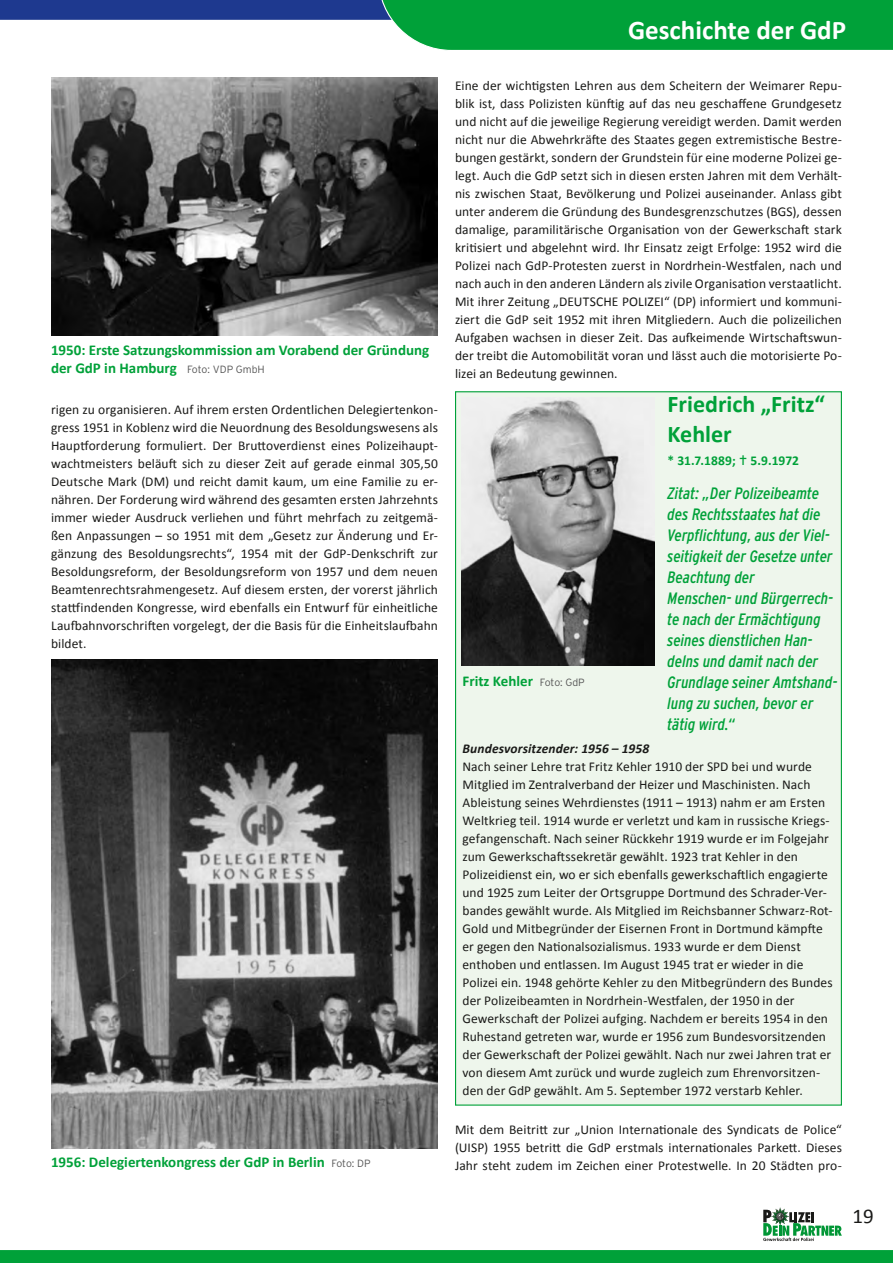
<style>
.page{position:relative;width:893px;height:1263px;background:#fff}
.page>*{position:absolute;margin:0;border:0;box-sizing:border-box;transform-origin:0 0}
.t1{font:700 27px "Calibri";color:#fff}
.t2{font:700 24px/30px "Calibri";color:#00a139}
.t3{font:21px "Calibri";color:#1a1a18}
.t4{font:italic 16.5px/21px "Interstate Condensed";color:#00a139}
.t5{font:700 15px/18px "Calibri";color:#00a139}
.t6{font:13.5px/18px "Calibri";letter-spacing:.005em;color:#1a1a18;text-align:justify}
.t7{font:italic 700 13.5px "Calibri";letter-spacing:.01em;color:#1a1a18}
.t8{font:700 13.5px "Calibri";letter-spacing:.005em;color:#00a139}
.s1{font-family:"Interstate";font-weight:300;font-size:10.5px;color:#565656}
</style>
<div class="page">
<svg style="left:763px;top:1208px;width:79px;height:33px"></svg>
<img style="left:51px;top:659px;width:387px;height:489px">
<img style="left:51px;top:78px;width:387px;height:258px">
<svg style="left:0;top:1250px;width:893px;height:13px;background:#01a139"></svg>
<div style="left:456px;top:392px;width:385px;height:713px;background:#eef6ec"></div>
<img style="left:461px;top:398px;width:194px;height:268px">
<svg style="left:0;top:0;width:893px;height:51px"></svg>
<p class="t5" style="left:51px;top:340px;width:380px">1950: Erste Satzungskommission am Vorabend der Gründung der GdP in Hamburg <span class="s1">Foto: VDP GmbH</span></p>
<p class="t6" style="left:51px;top:400px;width:388px">rigen zu organisieren. Auf ihrem ersten Ordentlichen Delegiertenkon&shy;gress 1951 in Koblenz wird die Neuordnung des Besoldungswesens als Hauptforderung formuliert. Der Bruttoverdienst eines Polizeihaupt&shy;wachtmeisters beläuft sich zu dieser Zeit auf gerade einmal 305,50<br>Deutsche Mark (DM) und reicht damit kaum, um eine Familie zu er&shy;nähren. Der Forderung wird während des gesamten ersten Jahrzehnts immer wieder Ausdruck verliehen und führt mehrfach zu zeitgemä&shy;ßen Anpassungen – so 1951 mit dem „Gesetz zur Änderung und Er&shy;gänzung des Besoldungsrechts“, 1954 mit der GdP-Denkschrift zur Besoldungsreform, der Besoldungsreform von 1957 und dem neuen Beamtenrechtsrahmengesetz. Auf diesem ersten, der vorerst jährlich stattfindenden Kongresse, wird ebenfalls ein Entwurf für einheitliche Laufbahnvorschriften vorgelegt, der die Basis für die Einheitslaufbahn bildet.</p>
<p class="t5" style="left:51px;top:1153px;width:321px">1956: Delegiertenkongress der GdP in Berlin <span class="s1">Foto: DP</span></p>
<h1 class="t1" style="left:628px;top:11px;width:220px">Geschichte der GdP</h1>
<p class="t6" style="left:455px;top:76px;width:388px">Eine der wichtigsten Lehren aus dem Scheitern der Weimarer Repu&shy;blik ist, dass Polizisten künftig auf das neu geschaffene Grundgesetz und nicht auf die jeweilige Regierung vereidigt werden. Damit werden nicht nur die Abwehrkräfte des Staates gegen extremistische Bestre&shy;bungen gestärkt, sondern der Grundstein für eine moderne Polizei ge&shy;legt. Auch die GdP setzt sich in diesen ersten Jahren mit dem Verhält&shy;nis zwischen Staat, Bevölkerung und Polizei auseinander. Anlass gibt unter anderem die Gründung des Bundesgrenzschutzes (BGS), dessen damalige, paramilitärische Organisation von der Gewerkschaft stark kritisiert und abgelehnt wird. Ihr Einsatz zeigt Erfolge: 1952 wird die Polizei nach GdP-Protesten zuerst in Nordrhein-Westfalen, nach und nach auch in den anderen Ländern als zivile Organisation verstaatlicht.<br>Mit ihrer Zeitung „DEUTSCHE POLIZEI“ (DP) informiert und kommuni&shy;ziert die GdP seit 1952 mit ihren Mitgliedern. Auch die polizeilichen Aufgaben wachsen in dieser Zeit. Das aufkeimende Wirtschaftswun&shy;der treibt die Automobilität voran und lässt auch die motorisierte Po&shy;lizei an Bedeutung gewinnen.</p>
<p class="t5" style="left:462px;top:671px;width:124px">Fritz Kehler <span class="s1">Foto: GdP</span></p>
<h2 class="t2" style="left:668px;top:388px;width:159px">Friedrich „Fritz“<br>Kehler</h2>
<p class="t8" style="left:668px;top:451px;width:133px">* 31.7.1889; 5.9.1972</p>
<p class="t4" style="left:668px;top:482px;width:172px">Zitat: „Der Polizeibeamte des Rechtsstaates hat die<br>Verpflichtung, aus der Viel&shy;seitigkeit der Gesetze unter<br>Beachtung der<br>Menschen- und Bürgerrech&shy;te nach der Ermächtigung seines dienstlichen Han&shy;delns und damit nach der<br>Grundlage seiner Amtshand&shy;lung zu suchen, bevor er tätig wird.“</p>
<p class="t7" style="left:462px;top:740px;width:188px">Bundesvorsitzender: 1956 – 1958</p>
<p class="t6" style="left:462px;top:757px;width:372px;text-align:left">Nach seiner Lehre trat Fritz Kehler 1910 der SPD bei und wurde Mitglied im Zentralverband der Heizer und Maschinisten. Nach Ableistung seines Wehrdienstes (1911 – 1913) nahm er am Ersten Weltkrieg teil. 1914 wurde er verletzt und kam in russische Kriegs&shy;gefangenschaft. Nach seiner Rückkehr 1919 wurde er im Folgejahr zum Gewerkschaftssekretär gewählt. 1923 trat Kehler in den Polizeidienst ein, wo er sich ebenfalls gewerkschaftlich engagierte und 1925 zum Leiter der Ortsgruppe Dortmund des Schrader-Ver&shy;bandes gewählt wurde. Als Mitglied im Reichsbanner Schwarz-Rot-Gold und Mitbegründer der Eisernen Front in Dortmund kämpfte er gegen den Nationalsozialismus. 1933 wurde er dem Dienst enthoben und entlassen. Im August 1945 trat er wieder in die Polizei ein. 1948 gehörte Kehler zu den Mitbegründern des Bundes der Polizeibeamten in Nordrhein-Westfalen, der 1950 in der Gewerkschaft der Polizei aufging. Nachdem er bereits 1954 in den Ruhestand getreten war, wurde er 1956 zum Bundesvorsitzenden der Gewerkschaft der Polizei gewählt. Nach nur zwei Jahren trat er von diesem Amt zurück und wurde zugleich zum Ehrenvorsitzen&shy;den der GdP gewählt. Am 5. September 1972 verstarb Kehler.</p>
<p class="t6" style="left:455px;top:1120px;width:388px">Mit dem Beitritt zur „Union Internationale des Syndicats de Police“ (UISP) 1955 betritt die GdP erstmals internationales Parkett. Dieses Jahr steht zudem im Zeichen einer Protestwelle. In 20 Städten pro-</p>
<h3 class="t3" style="left:853px;top:1203px;width:23px">19</h3>
</div>
